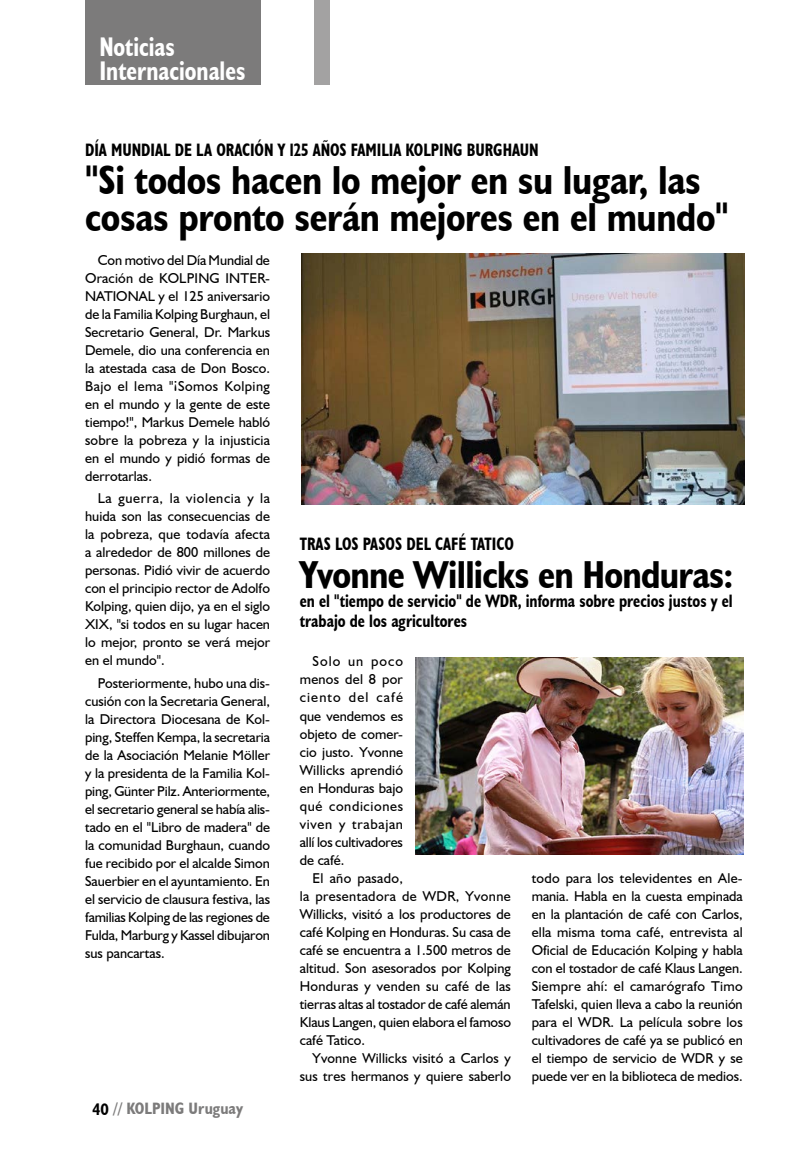
<style>
.page{position:relative;width:808px;height:1170px;background:#fff}
.page>*{position:absolute;margin:0;border:0;box-sizing:border-box;transform-origin:0 0}
.t1{font:700 condensed 40.5px/37.5px "Humanist 521 BT";letter-spacing:-.01em;color:#000}
.t2{font:700 condensed 39px "Humanist 521 BT";letter-spacing:-.02em;color:#000}
.t3{font:700 condensed 27px/24px "Humanist 521 BT";color:#fff;scale:.9 1}
.t4{font:700 condensed 18px/19.5px "Humanist 521 BT";color:#000;scale:.9 1}
.t5{font:700 condensed 16.5px "Humanist 521 BT";color:#7c7b7b}
.t6{font:14.25px/18px "Humanist 521 BT";color:#000;text-align:justify}
.s1{color:#000}
</style>
<div class="page">
<div style="left:85px;top:0;width:176px;height:85px;background:#7c7b7b"></div>
<div style="left:314px;top:0;width:16px;height:85px;background:#a3a2a2"></div>
<img style="left:301px;top:253px;width:443px;height:251px">
<img style="left:416px;top:657px;width:328px;height:197px">
<h3 class="t3" style="left:99px;top:34px;width:164px">Noticias<br>Internacionales</h3>
<p class="t4" style="left:85px;top:140px;width:505px">DÍA MUNDIAL DE LA ORACIÓN Y 125 AÑOS FAMILIA KOLPING BURGHAUN</p>
<h1 class="t1" style="left:85px;top:160px;width:645px">"Si todos hacen lo mejor en su lugar, las cosas pronto serán mejores en el mundo"</h1>
<p class="t6" style="left:85px;top:251px;width:187px;text-indent:13px">Con motivo del Día Mundial de Oración de KOLPING INTER-NATIONAL y el 125 aniversario de la Familia Kolping Burghaun, el Secretario General, Dr. Markus Demele, dio una conferencia en la atestada casa de Don Bosco.<br>Bajo el lema "¡Somos Kolping en el mundo y la gente de este tiempo!", Markus Demele habló sobre la pobreza y la injusticia en el mundo y pidió formas de derrotarlas.</p>
<p class="t6" style="left:85px;top:489px;width:187px;text-indent:13px">La guerra, la violencia y la huida son las consecuencias de la pobreza, que todavía afecta a alrededor de 800 millones de personas. Pidió vivir de acuerdo con el principio rector de Adolfo Kolping, quien dijo, ya en el siglo XIX, "si todos en su lugar hacen lo mejor, pronto se verá mejor en el mundo".</p>
<p class="t6" style="left:85px;top:673px;width:187px;text-indent:13px">Posteriormente, hubo una dis&shy;cusión con la Secretaria General, la Directora Diocesana de Kol&shy;ping, Steffen Kempa, la secretaria de la Asociación Melanie Möller y la presidenta de la Familia Kol&shy;ping, Günter Pilz. Anteriormente, el secretario general se había alis&shy;tado en el "Libro de madera" de la comunidad Burghaun, cuando fue recibido por el alcalde Simon Sauerbier en el ayuntamiento. En el servicio de clausura festiva, las familias Kolping de las regiones de Fulda, Marburg y Kassel dibujaron sus pancartas.</p>
<p class="t5" style="left:93px;top:1098px;width:152px"><span class="s1">40</span> // KOLPING Uruguay</p>
<p class="t4" style="left:300px;top:534px;width:239px">TRAS LOS PASOS DEL CAFÉ TATICO</p>
<h2 class="t2" style="left:300px;top:550px;width:435px">Yvonne Willicks en Honduras:</h2>
<p class="t4" style="left:300px;top:591px;width:483px">en el "tiempo de servicio" de WDR, informa sobre precios justos y el trabajo de los agricultores</p>
<p class="t6" style="left:300px;top:652px;width:105px;text-indent:13px">Solo un poco menos del 8 por ciento del café que vendemos es objeto de comer&shy;cio justo. Yvonne Willicks aprendió en Honduras bajo qué condiciones viven y trabajan allí los cultivadores de café.</p>
<p class="t6" style="left:300px;top:868px;width:213px;text-align:left;text-indent:13px">El año pasado,<br>la presentadora de WDR, Yvonne<br>Willicks, visitó a los productores de café Kolping en Honduras. Su casa de café se encuentra a 1.500 metros de altitud. Son asesorados por Kolping<br>Honduras y venden su café de las tierras altas al tostador de café alemán<br>Klaus Langen, quien elabora el famoso café Tatico.</p>
<p class="t6" style="left:300px;top:1048px;width:213px;text-align:right">Yvonne Willicks visitó a Carlos y sus tres hermanos y quiere saberlo</p>
<p class="t6" style="left:532px;top:868px;width:213px">todo para los televidentes en Ale&shy;mania. Habla en la cuesta empinada en la plantación de café con Carlos, ella misma toma café, entrevista al Oficial de Educación Kolping y habla con el tostador de café Klaus Langen.<br>Siempre ahí: el camarógrafo Timo Tafelski, quien lleva a cabo la reunión para el WDR. La película sobre los cultivadores de café ya se publicó en el tiempo de servicio de WDR y se puede ver en la biblioteca de medios.</p>
</div>
